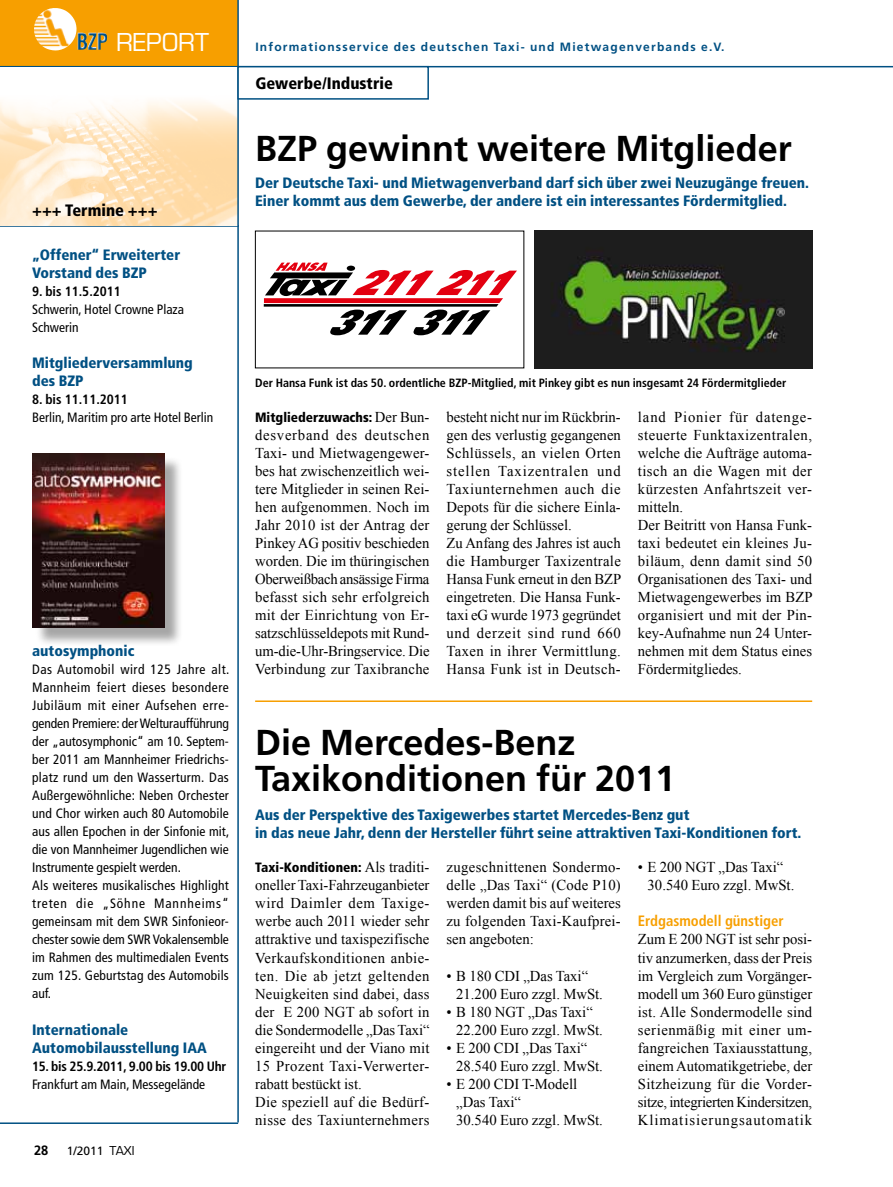
<style>
.page{position:relative;width:893px;height:1187px;background:#fff}
.page>*{position:absolute;margin:0;border:0;box-sizing:border-box;transform-origin:0 0}
.t1{font:700 36px/36px "Frutiger LT Std";color:#000}
.t2{font:24px "Eurostile LT Std";color:#fff}
.t3{font:900 condensed 16.5px "Frutiger LT Std";color:#000}
.t4{font:15px/18px "Times New Roman";letter-spacing:.01em;color:#000}
.t5{font:900 condensed 15px/18px "Frutiger LT Std";color:#005083}
.t6{font:700 condensed 15px "Frutiger LT Std";color:#f79f00}
.t7{font:condensed 13.5px/18px "Frutiger LT Std";letter-spacing:.01em;color:#000}
.t8{font:900 condensed 13.5px "Frutiger LT Std";color:#000}
.t9{font:700 condensed 13.5px "Frutiger LT Std";letter-spacing:-.02em;color:#000}
.t10{font:700 condensed 13.5px "Frutiger LT Std";color:#000}
.t11{font:700 13.5px "Frutiger LT Std";color:#000;scale:.95 1}
.t12{font:700 condensed 12px "Frutiger LT Std";color:#000}
.t13{font:700 12px "Frutiger LT Std";letter-spacing:.1em;color:#005083}
.t14{font:12px "Frutiger LT Std";color:#000}
.s1{font-family:"Eurostile LT Std"}
.s2{font-family:"Times New Roman";font-weight:400;font-stretch:normal;font-size:15px}
</style>
<div class="page">
<div style="left:0;top:0;width:237px;height:67px;background:#f79f00"></div>
<img style="left:34px;top:8px;width:73px;height:42px">
<hr style="left:0;top:66px;width:893px;height:1px;background:#005083">
<hr style="left:0;top:1122px;width:238px;height:1px;background:#005083">
<hr style="left:0;top:225px;width:239px;height:2px;background:#005083">
<img style="left:0;top:101px;width:237px;height:125px">
<hr style="left:237px;top:0;width:2px;height:1122px;background:#005083">
<div style="left:237px;top:66px;width:192px;height:34px;background:#fff;border:2px solid #005083"></div>
<hr style="left:255px;top:700px;width:557px;height:2px;background:#f79f00">
<div style="left:35px;top:456px;width:148px;height:190px;background:#000;opacity:.35"></div>
<img style="left:32px;top:454px;width:132px;height:173px">
<img style="left:535px;top:231px;width:277px;height:137px">
<svg style="left:264px;top:262px;width:253px;height:73px"></svg>
<h2 class="t2" style="left:116px;top:28px;width:33px">REPO</h2>
<h2 class="t2" style="left:178px;top:28px;width:32px">RT</h2>
<p class="t13" style="left:255px;top:40px;width:471px">Informationsservice des deutschen Taxi- und Mietwagenverbands e.V.</p>
<p class="t3" style="left:255px;top:74px;width:139px">Gewerbe/Industrie</p>
<p class="t3" style="left:32px;top:200px;width:127px">+++ Termine +++</p>
<p class="t5" style="left:32px;top:246px;width:150px">„Offener“ Erweiterter<br>Vorstand des BZP</p>
<p class="t10" style="left:32px;top:283px;width:90px">9. bis 11.5.2011</p>
<p class="t7" style="left:32px;top:300px;width:153px">Schwerin, Hotel Crowne Plaza<br>Schwerin</p>
<p class="t5" style="left:32px;top:354px;width:162px">Mitgliederversammlung des BZP</p>
<p class="t10" style="left:32px;top:391px;width:97px">8. bis 11.11.2011</p>
<p class="t7" style="left:32px;top:408px;width:183px">Berlin, Maritim pro arte Hotel Berlin</p>
<p class="t5" style="left:32px;top:642px;width:104px">autosymphonic</p>
<p class="t7" style="left:32px;top:660px;width:199px">Das Automobil wird 125 Jahre alt.<br>Mannheim feiert dieses besondere Jubiläum mit einer Aufsehen erre&shy;genden Premiere: der Welturaufführung der „autosymphonic“ am 10. Septem&shy;ber 2011 am Mannheimer Friedrichs&shy;platz rund um den Wasserturm. Das Außergewöhnliche: Neben Orchester und Chor wirken auch 80 Automobile aus allen Epochen in der Sinfonie mit, die von Mannheimer Jugendlichen wie Instrumente gespielt werden.<br>Als weiteres musikalisches Highlight treten die „Söhne Mannheims“ gemeinsam mit dem SWR Sinfonieor&shy;chester sowie dem SWR Vokalensemble im Rahmen des multimedialen Events zum 125. Geburtstag des Automobils auf.</p>
<p class="t5" style="left:32px;top:1020px;width:176px">Internationale<br>Automobilausstellung IAA</p>
<p class="t9" style="left:32px;top:1057px;width:196px">15. bis 25.9.2011, 9.00 bis 19.00 Uhr</p>
<p class="t7" style="left:32px;top:1074px;width:175px">Frankfurt am Main, Messegelände</p>
<p class="t11" style="left:34px;top:1141px;width:17px">28</p>
<p class="t14" style="left:67px;top:1143px;width:69px">1/2011 <span class="s1">TAXI</span></p>
<h1 class="t1" style="left:255px;top:131px;width:538px">BZP gewinnt weitere Mitglieder</h1>
<p class="t5" style="left:255px;top:174px;width:555px">Der Deutsche Taxi- und Mietwagenverband darf sich über zwei Neuzugänge freuen.<br>Einer kommt aus dem Gewerbe, der andere ist ein interessantes Fördermitglied.</p>
<p class="t12" style="left:255px;top:375px;width:533px">Der Hansa Funk ist das 50. ordentliche BZP-Mitglied, mit Pinkey gibt es nun insgesamt 24 Fördermitglieder</p>
<p class="t8" style="left:255px;top:409px;width:176px">Mitgliederzuwachs: <span class="s2">Der Bun-</span></p>
<p class="t4" style="left:255px;top:426px;width:176px;text-align:justify">desverband des deutschen Taxi- und Mietwagengewer&shy;bes hat zwischenzeitlich wei&shy;tere Mitglieder in seinen Rei&shy;hen aufgenommen. Noch im Jahr 2010 ist der Antrag der Pinkey AG positiv beschieden worden. Die im thüringischen Oberweißbach ansässige Firma befasst sich sehr erfolgreich mit der Einrichtung von Er&shy;satzschlüsseldepots mit Rund&shy;um-die-Uhr-Bringservice. Die Verbindung zur Taxibranche</p>
<p class="t4" style="left:446px;top:408px;width:176px">besteht nicht nur im Rückbrin&shy;gen des verlustig gegangenen<br>Schlüssels, an vielen Orten stellen Taxizentralen und<br>Taxiunternehmen auch die<br>Depots für die sichere Einla&shy;gerung der Schlüssel.<br>Zu Anfang des Jahres ist auch die Hamburger Taxizentrale<br>Hansa Funk erneut in den BZP eingetreten. Die Hansa Funk&shy;taxi eG wurde 1973 gegründet und derzeit sind rund 660<br>Taxen in ihrer Vermittlung.<br>Hansa Funk ist in Deutsch-</p>
<p class="t4" style="left:638px;top:408px;width:176px">land Pionier für datenge&shy;steuerte Funktaxizentralen, welche die Aufträge automa&shy;tisch an die Wagen mit der kürzesten Anfahrtszeit ver&shy;mitteln.<br>Der Beitritt von Hansa Funk&shy;taxi bedeutet ein kleines Ju&shy;biläum, denn damit sind 50<br>Organisationen des Taxi- und<br>Mietwagengewerbes im BZP organisiert und mit der Pin&shy;key-Aufnahme nun 24 Unter&shy;nehmen mit dem Status eines<br>Fördermitgliedes.</p>
<h1 class="t1" style="left:255px;top:725px;width:422px">Die Mercedes-Benz<br>Taxikonditionen für 2011</h1>
<p class="t5" style="left:255px;top:806px;width:548px">Aus der Perspektive des Taxigewerbes startet Mercedes-Benz gut<br>in das neue Jahr, denn der Hersteller führt seine attraktiven Taxi-Konditionen fort.</p>
<p class="t8" style="left:255px;top:859px;width:176px">Taxi-Konditionen: <span class="s2">Als traditi-</span></p>
<p class="t4" style="left:255px;top:876px;width:176px">oneller Taxi-Fahrzeuganbieter wird Daimler dem Taxige&shy;werbe auch 2011 wieder sehr attraktive und taxispezifische<br>Verkaufskonditionen anbie&shy;ten. Die ab jetzt geltenden<br>Neuigkeiten sind dabei, dass der E 200 NGT ab sofort in die Sondermodelle „Das Taxi“ eingereiht und der Viano mit<br>15 Prozent Taxi-Verwerter&shy;rabatt bestückt ist.<br>Die speziell auf die Bedürf&shy;nisse des Taxiunternehmers</p>
<p class="t4" style="left:446px;top:858px;width:176px;text-align:justify">zugeschnittenen Sondermo&shy;delle „Das Taxi“ (Code P10) werden damit bis auf weiteres zu folgenden Taxi-Kaufprei&shy;sen angeboten:</p>
<p class="t4" style="left:456px;top:966px;width:148px;text-indent:-10px">• B 180 CDI „Das Taxi“<br>21.200 Euro zzgl. MwSt.</p>
<p class="t4" style="left:456px;top:1002px;width:148px;text-indent:-10px">• B 180 NGT „Das Taxi“<br>22.200 Euro zzgl. MwSt.</p>
<p class="t4" style="left:456px;top:1038px;width:148px;text-indent:-10px">• E 200 CDI „Das Taxi“<br>28.540 Euro zzgl. MwSt.</p>
<p class="t4" style="left:456px;top:1074px;width:148px;text-indent:-10px">• E 200 CDI T-Modell „Das Taxi“<br>30.540 Euro zzgl. MwSt.</p>
<p class="t4" style="left:648px;top:858px;width:148px;text-indent:-10px">• E 200 NGT „Das Taxi“<br>30.540 Euro zzgl. MwSt.</p>
<p class="t6" style="left:638px;top:912px;width:147px">Erdgasmodell günstiger</p>
<p class="t4" style="left:638px;top:930px;width:176px;text-align:justify">Zum E 200 NGT ist sehr posi&shy;tiv anzumerken, dass der Preis im Vergleich zum Vorgänger&shy;modell um 360 Euro günstiger ist. Alle Sondermodelle sind serienmäßig mit einer um&shy;fangreichen Taxiausstattung, einem Automatikgetriebe, der Sitzheizung für die Vorder&shy;sitze, integrierten Kindersitzen, Klimatisierungsautomatik</p>
</div>
